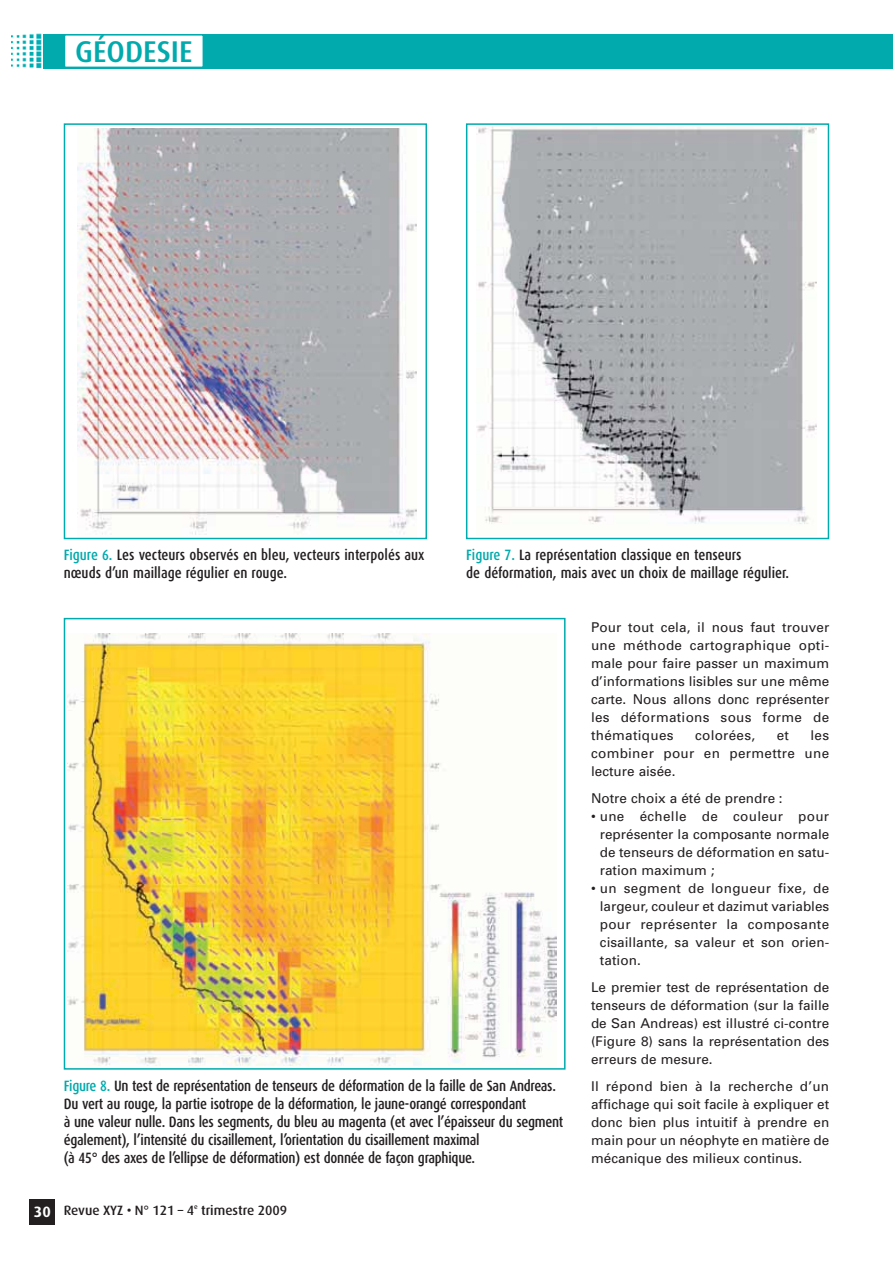
<style>
.page{position:relative;width:893px;height:1263px;background:#fff}
.page>*{position:absolute;margin:0;border:0;box-sizing:border-box;transform-origin:0 0}
.t1{font:500 30px "Dax";color:#00aaad}
.t2{font:500 15px/18px "Dax Condensed";letter-spacing:-.02em;color:#231f20}
.t3{font:500 15px/18px "Dax Condensed";color:#231f20}
.t4{font:13.5px/18px "Univers";color:#231f20;text-align:justify}
.t5{font:500 13.5px "Dax";color:#231f20}
.t6{font:13.5px "Univers";letter-spacing:.02em;color:#231f20}
.t7{font:500 6.75px "Dax";color:#231f20}
.s1{color:#00aaad}
.s2{font-weight:700;font-size:15px;color:#fff}
</style>
<div class="page">
<div style="left:42px;top:34px;width:851px;height:34px;background:#00aaad"></div>
<img style="left:68px;top:634px;width:488px;height:432px">
<div style="left:64px;top:618px;width:501px;height:452px;border:2px solid #00aaad"></div>
<img style="left:78px;top:128px;width:339px;height:407px">
<div style="left:64px;top:123px;width:363px;height:416px;border:2px solid #00aaad"></div>
<img style="left:476px;top:127px;width:340px;height:397px">
<div style="left:466px;top:123px;width:363px;height:416px;border:2px solid #00aaad"></div>
<div style="left:65px;top:36px;width:138px;height:31px;background:#fff"></div>
<div style="left:64px;top:34px;width:140px;height:34px;border:2px solid #00aaad"></div>
<img style="left:11px;top:33px;width:31px;height:36px">
<div style="left:30px;top:1199px;width:25px;height:26px;background:#231f20"></div>
<h1 class="t1" style="left:75px;top:39px;width:119px">GÉODESIE</h1>
<p class="t3" style="left:64px;top:547px;width:362px"><span class="s1">Figure 6.</span> Les vecteurs observés en bleu, vecteurs interpolés aux nœuds d’un maillage régulier en rouge.</p>
<p class="t3" style="left:466px;top:547px;width:324px"><span class="s1">Figure 7.</span> La représentation classique en tenseurs<br>de déformation, mais avec un choix de maillage régulier.</p>
<p class="t2" style="left:64px;top:1078px;width:501px"><span class="s1">Figure 8.</span> Un test de représentation de tenseurs de déformation de la faille de San Andreas.<br>Du vert au rouge, la partie isotrope de la déformation, le jaune-orangé correspondant<br>à une valeur nulle. Dans les segments, du bleu au magenta (et avec l’épaisseur du segment également), l’intensité du cisaillement, l’orientation du cisaillement maximal<br>(à 45° des axes de l’ellipse de déformation) est donnée de façon graphique.</p>
<p class="t5" style="left:34px;top:1204px;width:162px"><span class="s2">30</span> Revue XYZ • N° 121 – 4</p>
<p class="t7" style="left:194px;top:1203px;width:5px">e</p>
<p class="t5" style="left:201px;top:1204px;width:88px">trimestre 2009</p>
<p class="t4" style="left:591px;top:619px;width:240px">Pour tout cela, il nous faut trouver une méthode cartographique opti&shy;male pour faire passer un maximum d’informations lisibles sur une même carte. Nous allons donc représenter les déformations sous forme de thématiques</p>
<p class="t4" style="left:591px;top:727px;width:240px;text-indent:219px">les combiner pour en permettre une lecture aisée.</p>
<p class="t4" style="left:591px;top:790px;width:193px">Notre choix a été de prendre :</p>
<p class="t4" style="left:600px;top:808px;width:231px;text-indent:-9px">• une échelle de couleur pour représenter la composante normale de tenseurs de déformation en satu&shy;ration maximum ;</p>
<p class="t4" style="left:600px;top:880px;width:231px;text-indent:-9px">• un segment de longueur fixe, de largeur, couleur et dazimut variables pour représenter la composante cisaillante, sa valeur et son orien&shy;tation.</p>
<p class="t4" style="left:591px;top:979px;width:240px">Le premier test de représentation de tenseurs de déformation (sur la faille de San Andreas) est illustré ci-contre (Figure 8) sans la représentation des erreurs de mesure.</p>
<p class="t4" style="left:591px;top:1078px;width:240px">Il répond bien à la recherche d’un affichage qui soit facile à expliquer et donc bien plus intuitif à prendre en main pour un néophyte en matière de mécanique des milieux continus.</p>
<p class="t6" style="left:695px;top:730px;width:62px">colorées,</p>
<p class="t4" style="left:777px;top:727px;width:14px">et</p>
</div>
